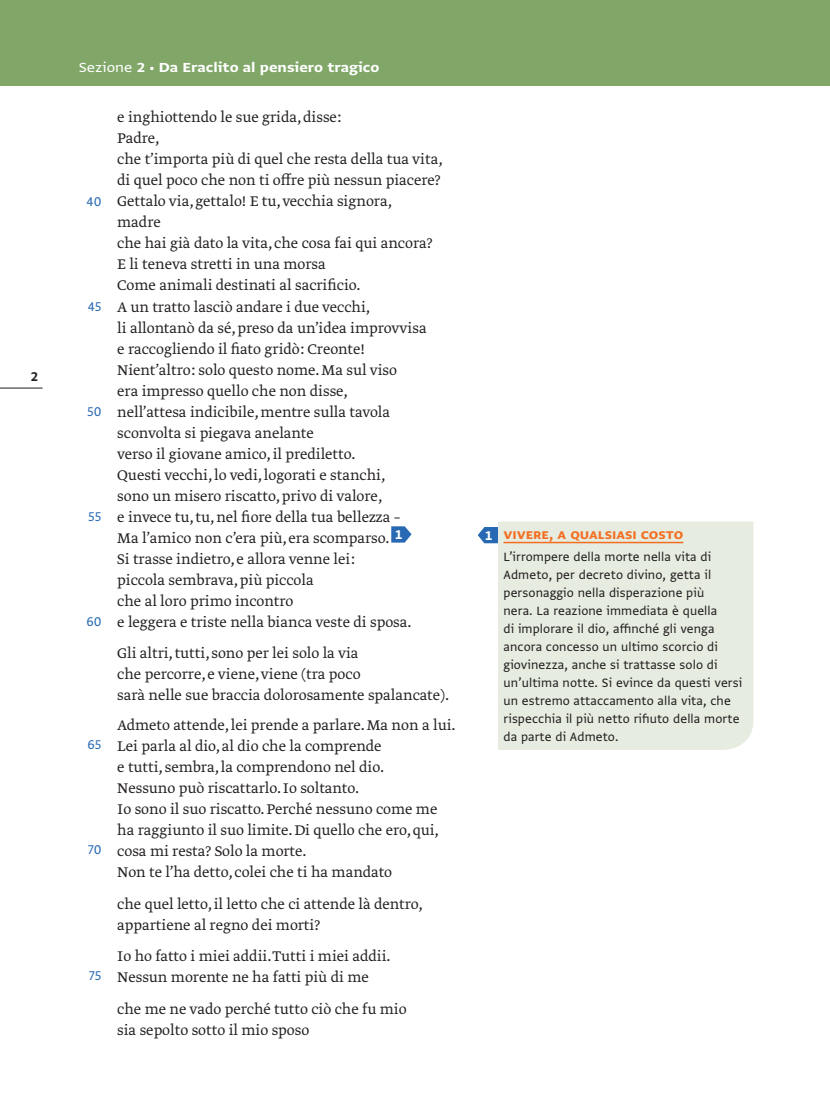
<style>
.page{position:relative;width:830px;height:1119px;background:#fff}
.page>*{position:absolute;margin:0;border:0;box-sizing:border-box;transform-origin:0 0}
.t1{font:300 16.5px/21px "Greta Text Pro";color:#231f20}
.t2{font:16.5px "Greta Sans Std Bld";color:#f36e21}
.t3{font:15.6px "Greta Sans Std Bld";color:#fff;scale:1.11 1}
.t4{font:15px "Greta Sans Std";color:#2869b3}
.t5{font:15px "Greta Sans Std Bld";color:#231f20}
.t6{font:15px "Greta Sans Std Bld";color:#fff}
.t7{font:14.25px/18px "Greta Sans Std";letter-spacing:.01em;color:#231f20}
.s1{font-family:"Greta Sans Std"}
.s2{font-family:"Greta Sans Std";font-size:12px}
</style>
<div class="page">
<hr style="left:0;top:388px;width:43px;height:1px;background:#231f20">
<div style="left:0;top:0;width:829px;height:85px;background:#80a768"></div>
<svg style="left:391px;top:526px;width:20px;height:16px"></svg>
<div style="left:497px;top:521px;width:256px;height:228px;background:#e6ece0"></div>
<hr style="left:503px;top:541px;width:180px;height:2px;background:#f36e21">
<svg style="left:477px;top:527px;width:20px;height:16px"></svg>
<p class="t5" style="left:31px;top:367px;width:9px">2</p>
<p class="t3" style="left:79px;top:58px;width:272px"><span class="s1">Sezione</span> 2 <span class="s2">•</span> Da Eraclito al pensiero tragico</p>
<p class="t1" style="left:117px;top:108px;width:327px">e inghiottendo le sue grida, disse:<br>Padre,<br>che t’importa più di quel che resta della tua vita, di quel poco che non ti offre più nessun piacere?<br>Gettalo via, gettalo! E tu, vecchia signora,<br>madre<br>che hai già dato la vita, che cosa fai qui ancora?<br>E li teneva stretti in una morsa<br>Come animali destinati al sacrificio.<br>A un tratto lasciò andare i due vecchi,<br>li allontanò da sé, preso da un’idea improvvisa<br>e raccogliendo il fiato gridò: Creonte!<br>Nient’altro: solo questo nome. Ma sul viso<br>era impresso quello che non disse,<br>nell’attesa indicibile, mentre sulla tavola sconvolta si piegava anelante<br>verso il giovane amico, il prediletto.<br>Questi vecchi, lo vedi, logorati e stanchi,<br>sono un misero riscatto, privo di valore,<br>e invece tu, tu, nel fiore della tua bellezza –<br>Ma l’amico non c’era più, era scomparso. <sup>1<br></sup>Si trasse indietro, e allora venne lei:<br>piccola sembrava, più piccola<br>che al loro primo incontro<br>e leggera e triste nella bianca veste di sposa.</p>
<p class="t1" style="left:117px;top:643px;width:333px">Gli altri, tutti, sono per lei solo la via<br>che percorre, e viene, viene (tra poco<br>sarà nelle sue braccia dolorosamente spalancate).</p>
<p class="t1" style="left:117px;top:715px;width:340px">Admeto attende, lei prende a parlare. Ma non a lui.<br>Lei parla al dio, al dio che la comprende<br>e tutti, sembra, la comprendono nel dio.<br>Nessuno può riscattarlo. Io soltanto.<br>Io sono il suo riscatto. Perché nessuno come me ha raggiunto il suo limite. Di quello che ero, qui, cosa mi resta? Solo la morte.<br>Non te l’ha detto, colei che ti ha mandato</p>
<p class="t1" style="left:117px;top:894px;width:307px">che quel letto, il letto che ci attende là dentro, appartiene al regno dei morti?</p>
<p class="t1" style="left:117px;top:946px;width:275px">Io ho fatto i miei addii. Tutti i miei addii.<br>Nessun morente ne ha fatti più di me</p>
<p class="t1" style="left:117px;top:999px;width:291px">che me ne vado perché tutto ciò che fu mio sia sepolto sotto il mio sposo</p>
<p class="t4" style="left:87px;top:192px;width:16px">40</p>
<p class="t4" style="left:88px;top:297px;width:15px">45</p>
<p class="t4" style="left:87px;top:402px;width:16px">50</p>
<p class="t4" style="left:88px;top:507px;width:15px">55</p>
<p class="t4" style="left:86px;top:612px;width:17px">60</p>
<p class="t4" style="left:87px;top:735px;width:15px">65</p>
<p class="t4" style="left:88px;top:840px;width:15px">70</p>
<p class="t4" style="left:89px;top:966px;width:14px">75</p>
<p class="t6" style="left:485px;top:526px;width:9px">1</p>
<p class="t2" style="left:503px;top:524px;width:181px">vivere, a qualsiasi costo</p>
<p class="t7" style="left:503px;top:547px;width:240px">L’irrompere della morte nella vita di Admeto, per decreto divino, getta il personaggio nella disperazione più<br>nera. La reazione immediata è quella<br>di implorare il dio, affinché gli venga ancora concesso un ultimo scorcio di giovinezza, anche si trattasse solo di un’ultima notte. Si evince da questi versi un estremo attaccamento alla vita, che rispecchia il più netto rifiuto della morte da parte di Admeto.</p>
</div>
